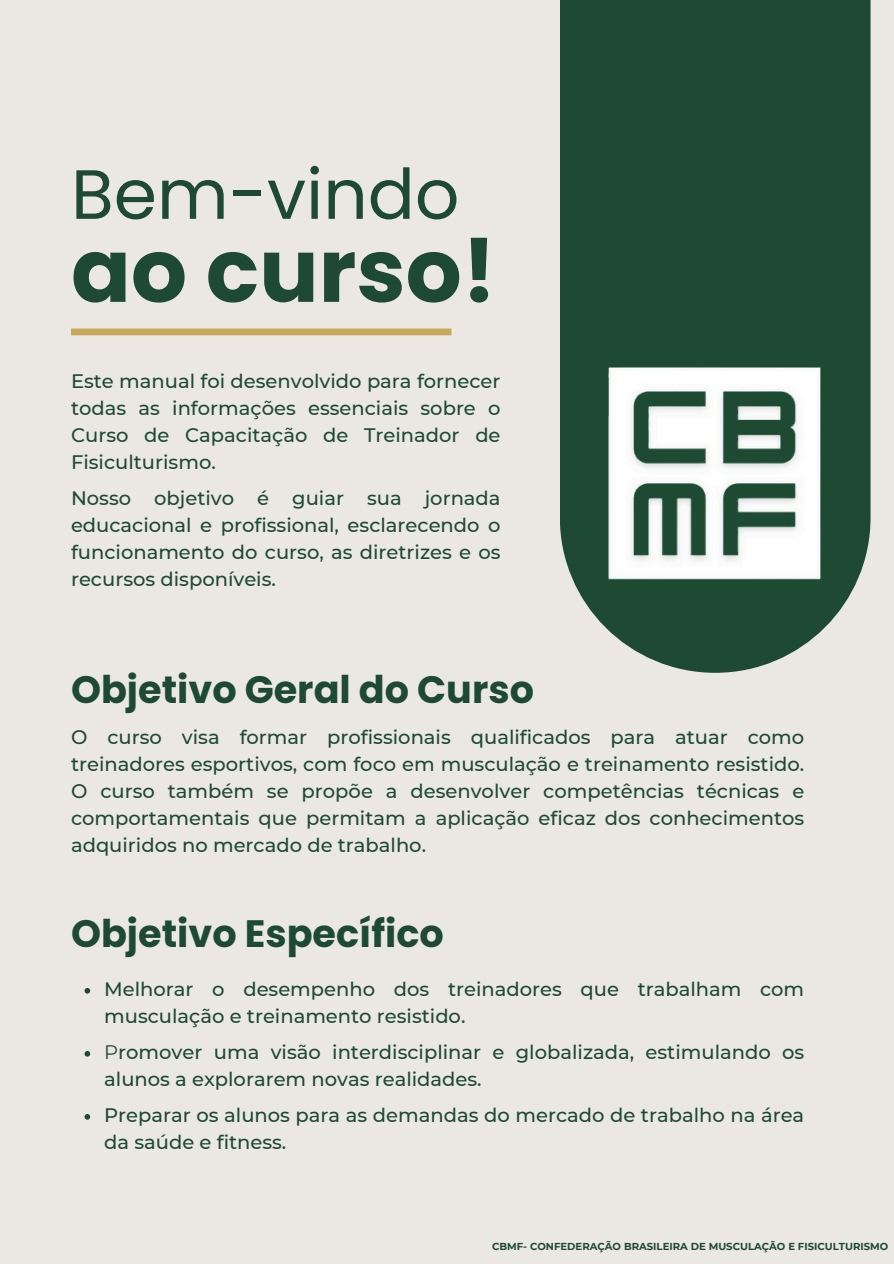
<style>
.page{position:relative;width:894px;height:1264px;background:#fff}
.page>*{position:absolute;margin:0;border:0;box-sizing:border-box;transform-origin:0 0}
.t1{font:700 88.2px "Poppins";color:#1e4a33}
.t2{font:69.6px "Poppins";color:#1e4a33}
.t3{font:700 38.1px "Poppins";color:#1e4a33}
.t4{font:500 19.5px/27px "Montserrat";color:#1e4a33;text-align:justify}
.t5{font:700 10.05px "Montserrat";color:#1e4a33}
.s1{font-weight:400}
</style>
<div class="page">
<div style="left:0;top:0;width:893px;height:1263px;background:#ebe8e4"></div>
<div style="left:560px;top:0;width:310px;height:616px;background:#1e4a33"></div>
<div style="left:71px;top:328px;width:380px;height:7px;background:#caa859"></div>
<img style="left:564px;top:182px;width:271px;height:491px">
<svg style="left:84px;top:988px;width:6px;height:5px"></svg>
<svg style="left:84px;top:1051px;width:6px;height:5px"></svg>
<svg style="left:84px;top:1114px;width:6px;height:5px"></svg>
<h2 class="t2" style="left:71px;top:146px;width:390px">Bem-vindo</h2>
<p class="t1" style="left:71px;top:209px;width:426px">ao curso!</p>
<h1 class="t4" style="left:71px;top:367px;width:431px">Este manual foi desenvolvido para fornecer todas as informações essenciais sobre o Curso de Capacitação de Treinador de Fisiculturismo.</h1>
<h4 class="t4" style="left:71px;top:484px;width:431px">Nosso objetivo é guiar sua jornada educacional e profissional, esclarecendo o funcionamento do curso, as diretrizes e os recursos disponíveis.</h4>
<h3 class="t3" style="left:71px;top:662px;width:464px">Objetivo Geral do Curso</h3>
<h4 class="t4" style="left:71px;top:724px;width:734px">O curso visa formar profissionais qualificados para atuar como treinadores esportivos, com foco em musculação e treinamento resistido.<br>O curso também se propõe a desenvolver competências técnicas e comportamentais que permitam a aplicação eficaz dos conhecimentos adquiridos no mercado de trabalho.</h4>
<p class="t3" style="left:71px;top:906px;width:374px">Objetivo Específico</p>
<h3 class="t4" style="left:104px;top:975px;width:701px">Melhorar o desempenho dos treinadores que trabalham com musculação e treinamento resistido.</h3>
<p class="t4" style="left:104px;top:1038px;width:701px"><span class="s1">P</span>romover uma visão interdisciplinar e globalizada, estimulando os alunos a explorarem novas realidades.</p>
<p class="t4" style="left:104px;top:1101px;width:701px">Preparar os alunos para as demandas do mercado de trabalho na área da saúde e fitness.</p>
<p class="t5" style="left:492px;top:1239px;width:397px">CBMF- CONFEDERAÇÃO BRASILEIRA DE MUSCULAÇÃO E FISICULTURISMO</p>
</div>
